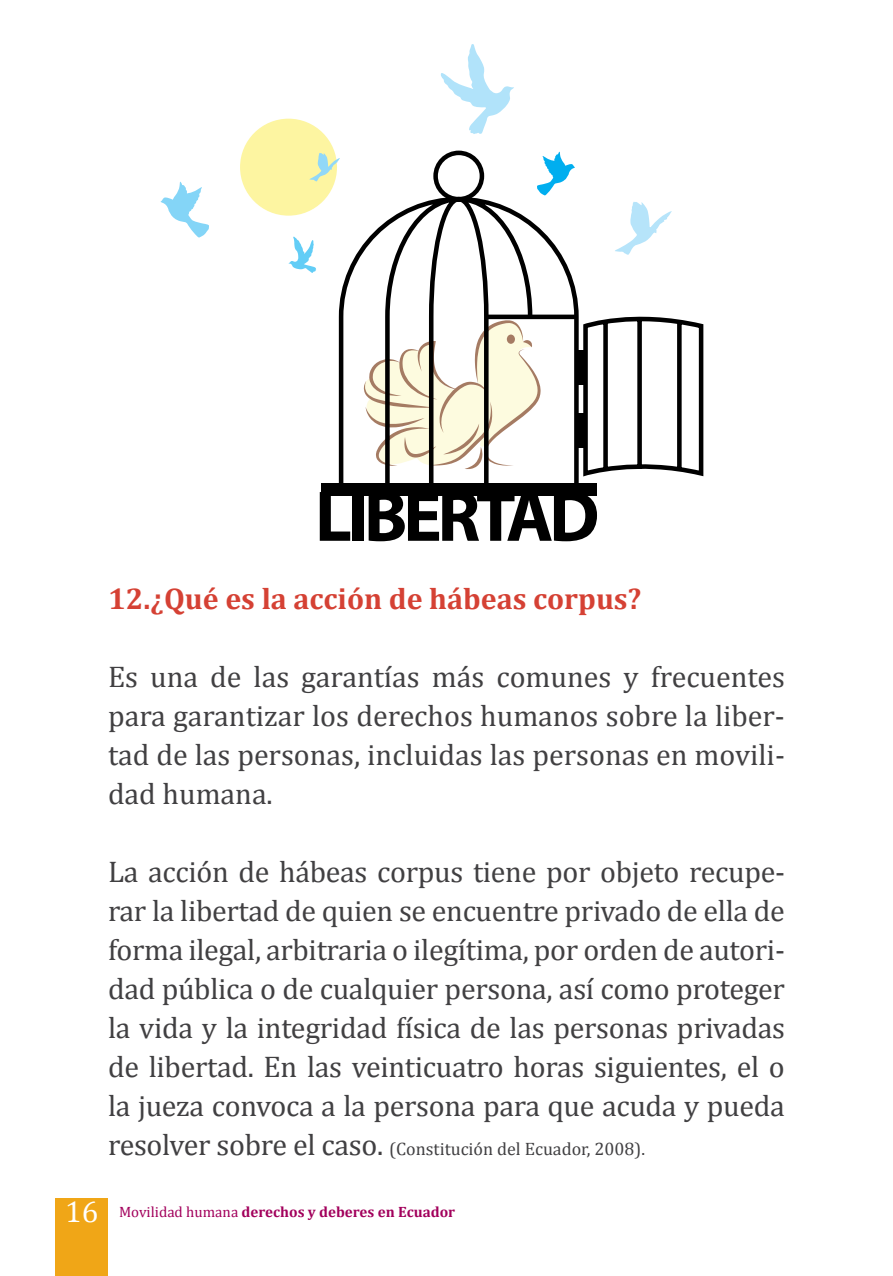
<style>
.page{position:relative;width:893px;height:1276px;background:#fff}
.page>*{position:absolute;margin:0;border:0;box-sizing:border-box;transform-origin:0 0}
.t1{font:30px/39px "Cambria";letter-spacing:-.01em;color:#414042;text-align:justify}
.t2{font:700 30px "Cambria";color:#d54134}
.t3{font:18px "Cambria";color:#414042}
.t4{font:700 15px "Cambria";color:#a2005c}
.s1{font-size:30px}
.s2{font-weight:400;font-size:30px;color:#fff}
.s3{font-weight:400}
</style>
<div class="page">
<div style="left:56px;top:1198px;width:52px;height:78px;background:#f0a617"></div>
<div style="left:240px;top:119px;width:97px;height:97px;background:#fdf5a1;border-radius:50%"></div>
<svg style="left:338px;top:195px;width:243px;height:288px"></svg>
<div style="left:321px;top:483px;width:275px;height:13px;background:#000"></div>
<div style="left:433px;top:151px;width:51px;height:50px;border:5px solid #000;border-radius:50%"></div>
<svg style="left:440px;top:44px;width:74px;height:90px"></svg>
<svg style="left:288px;top:236px;width:28px;height:37px"></svg>
<svg style="left:160px;top:181px;width:49px;height:57px"></svg>
<svg style="left:537px;top:151px;width:38px;height:45px"></svg>
<svg style="left:615px;top:202px;width:57px;height:53px"></svg>
<svg style="left:309px;top:153px;width:31px;height:28px"></svg>
<svg style="left:581px;top:316px;width:123px;height:161px"></svg>
<div style="left:578px;top:350px;width:7px;height:34px;background:#000"></div>
<div style="left:578px;top:414px;width:7px;height:34px;background:#000"></div>
<hr style="left:486px;top:315px;width:90px;height:4px;background:#000">
<svg style="left:320px;top:492px;width:30px;height:49px"></svg>
<div style="left:352px;top:492px;width:11px;height:49px;background:#000"></div>
<svg style="left:369px;top:492px;width:228px;height:49px"></svg>
<p class="t2" style="left:108px;top:577px;width:535px">12.¿Qué es la acción de hábeas corpus?</p>
<p class="t1" style="left:108px;top:657px;width:678px">Es una de las garantías más comunes y frecuentes para garantizar los derechos humanos sobre la liber&shy;tad de las personas, incluidas las personas en movili&shy;dad humana.</p>
<p class="t1" style="left:108px;top:852px;width:678px">La acción de hábeas corpus tiene por objeto recupe&shy;rar la libertad de quien se encuentre privado de ella de forma ilegal, arbitraria o ilegítima, por orden de autori&shy;dad pública o de cualquier persona, así como proteger la vida y la integridad física de las personas privadas de libertad. En las veinticuatro horas siguientes, el o la jueza convoca a la persona para que acuda y pueda</p>
<p class="t3" style="left:108px;top:1138px;width:539px"><span class="s1">resolver sobre el caso.</span> (Constitución del Ecuador, 2008).</p>
<p class="t4" style="left:65px;top:1201px;width:391px"><span class="s2">16</span> <span class="s3">Movilidad humana</span> derechos y deberes en Ecuador</p>
</div>
